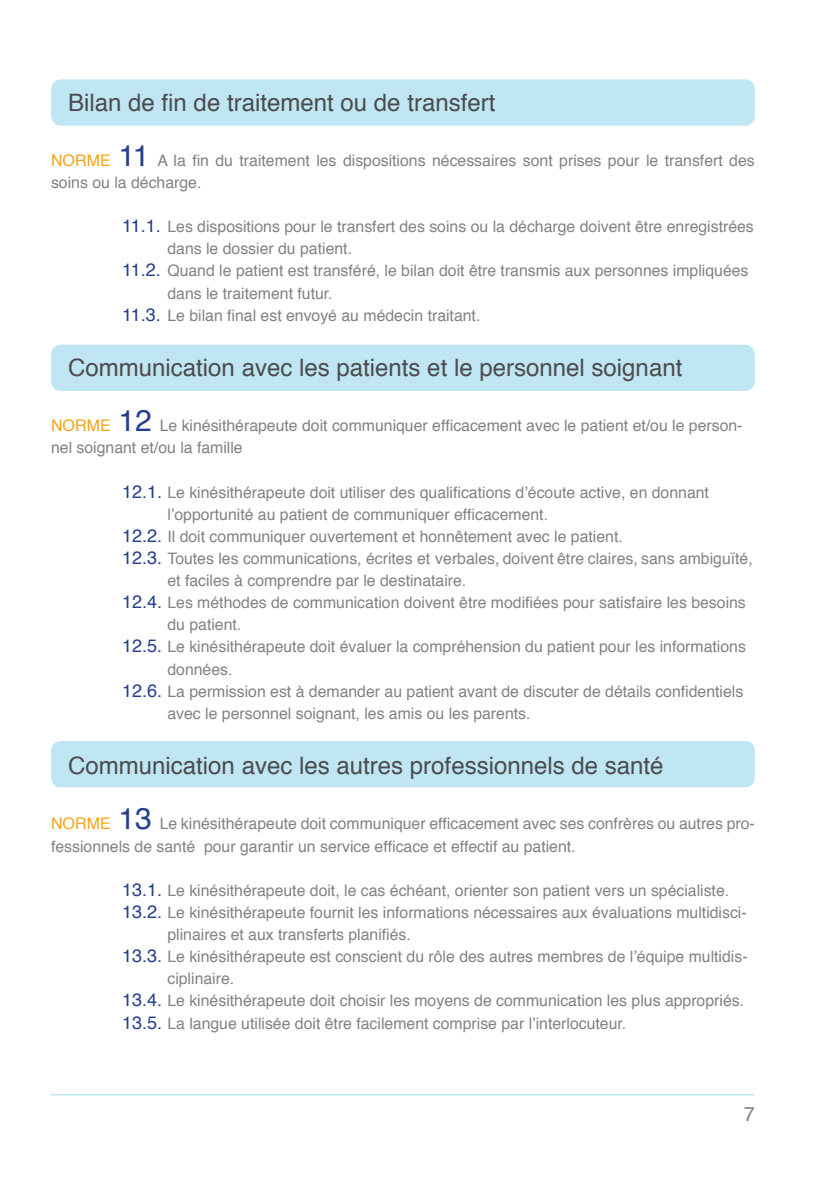
<style>
.page{position:relative;width:840px;height:1191px;background:#fff}
.page>*{position:absolute;margin:0;border:0;box-sizing:border-box;transform-origin:0 0}
.t1{font:24px "Helvetica";color:#4b4c4d}
.t2{font:20px "Helvetica";color:#808285}
.t3{font:15.8px/22.2px "Helvetica";color:#808285}
.s1{font-size:16px;color:#f9a21c}
.s2{font-size:30px;color:#253f8e}
.s3{font-size:18px;color:#253f8e}
</style>
<div class="page">
<div style="left:51px;top:79px;width:703px;height:47px;background:#c0e6f4;border-radius:10px"></div>
<div style="left:51px;top:345px;width:703px;height:46px;background:#c0e6f4;border-radius:10px"></div>
<div style="left:51px;top:741px;width:703px;height:46px;background:#c0e6f4;border-radius:10px"></div>
<hr style="left:51px;top:1094px;width:703px;height:1px;background:#a1dcef">
<h1 class="t1" style="left:68px;top:82px;width:428px">Bilan de fin de traitement ou de transfert</h1>
<p class="t3" style="left:51px;top:149px;width:704px"><span class="s1">Norme</span> <span class="s2">11</span> A la fin du traitement les dispositions nécessaires sont prises pour le transfert des soins ou la décharge.</p>
<p class="t3" style="left:122px;top:215px;width:633px"><span class="s3">11.1.</span> Les dispositions pour le transfert des soins ou la décharge doivent être enregistrées</p>
<p class="t3" style="left:167px;top:237px;width:186px">dans le dossier du patient.</p>
<p class="t3" style="left:122px;top:259px;width:627px"><span class="s3">11.2.</span> Quand le patient est transféré, le bilan doit être transmis aux personnes impliquées</p>
<p class="t3" style="left:167px;top:281px;width:167px">dans le traitement futur.</p>
<p class="t3" style="left:122px;top:303px;width:360px"><span class="s3">11.3.</span> Le bilan final est envoyé au médecin traitant.</p>
<h1 class="t1" style="left:68px;top:347px;width:615px">Communication avec les patients et le personnel soignant</h1>
<p class="t3" style="left:51px;top:414px;width:692px"><span class="s1">Norme</span> <span class="s2">12</span> Le kinésithérapeute doit communiquer efficacement avec le patient et/ou le person&shy;nel soignant et/ou la famille</p>
<p class="t3" style="left:122px;top:480px;width:588px"><span class="s3">12.1.</span> Le kinésithérapeute doit utiliser des qualifications d’écoute active, en donnant</p>
<p class="t3" style="left:167px;top:502px;width:382px">l’opportunité au patient de communiquer efficacement.</p>
<p class="t3" style="left:122px;top:525px;width:502px"><span class="s3">12.2.</span> Il doit communiquer ouvertement et honnêtement avec le patient.</p>
<p class="t3" style="left:122px;top:547px;width:632px"><span class="s3">12.3.</span> Toutes les communications, écrites et verbales, doivent être claires, sans ambiguïté,</p>
<p class="t3" style="left:167px;top:569px;width:300px">et faciles à comprendre par le destinataire.</p>
<p class="t3" style="left:122px;top:591px;width:625px"><span class="s3">12.4.</span> Les méthodes de communication doivent être modifiées pour satisfaire les besoins</p>
<p class="t3" style="left:167px;top:613px;width:75px">du patient.</p>
<p class="t3" style="left:122px;top:635px;width:625px"><span class="s3">12.5.</span> Le kinésithérapeute doit évaluer la compréhension du patient pour les informations</p>
<p class="t3" style="left:167px;top:657px;width:67px">données.</p>
<p class="t3" style="left:122px;top:679px;width:622px"><span class="s3">12.6.</span> La permission est à demander au patient avant de discuter de détails confidentiels</p>
<p class="t3" style="left:167px;top:701px;width:364px">avec le personnel soignant, les amis ou les parents.</p>
<h1 class="t1" style="left:68px;top:745px;width:596px">Communication avec les autres professionnels de santé</h1>
<p class="t3" style="left:51px;top:812px;width:704px"><span class="s1">Norme</span> <span class="s2">13</span> Le kinésithérapeute doit communiquer efficacement avec ses confrères ou autres pro&shy;fessionnels de santé pour garantir un service efficace et effectif au patient.</p>
<p class="t3" style="left:122px;top:878px;width:608px"><span class="s3">13.1.</span> Le kinésithérapeute doit, le cas échéant, orienter son patient vers un spécialiste.</p>
<p class="t3" style="left:122px;top:900px;width:626px"><span class="s3">13.2.</span> Le kinésithérapeute fournit les informations nécessaires aux évaluations multidisci-</p>
<p class="t3" style="left:167px;top:923px;width:245px">plinaires et aux transferts planifiés.</p>
<p class="t3" style="left:122px;top:945px;width:626px"><span class="s3">13.3.</span> Le kinésithérapeute est conscient du rôle des autres membres de l’équipe multidis-</p>
<p class="t3" style="left:167px;top:967px;width:68px">ciplinaire.</p>
<p class="t3" style="left:122px;top:989px;width:623px"><span class="s3">13.4.</span> Le kinésithérapeute doit choisir les moyens de communication les plus appropriés.</p>
<p class="t3" style="left:122px;top:1011px;width:505px"><span class="s3">13.5.</span> La langue utilisée doit être facilement comprise par l’interlocuteur.</p>
<p class="t2" style="left:743px;top:1097px;width:13px">7</p>
</div>
